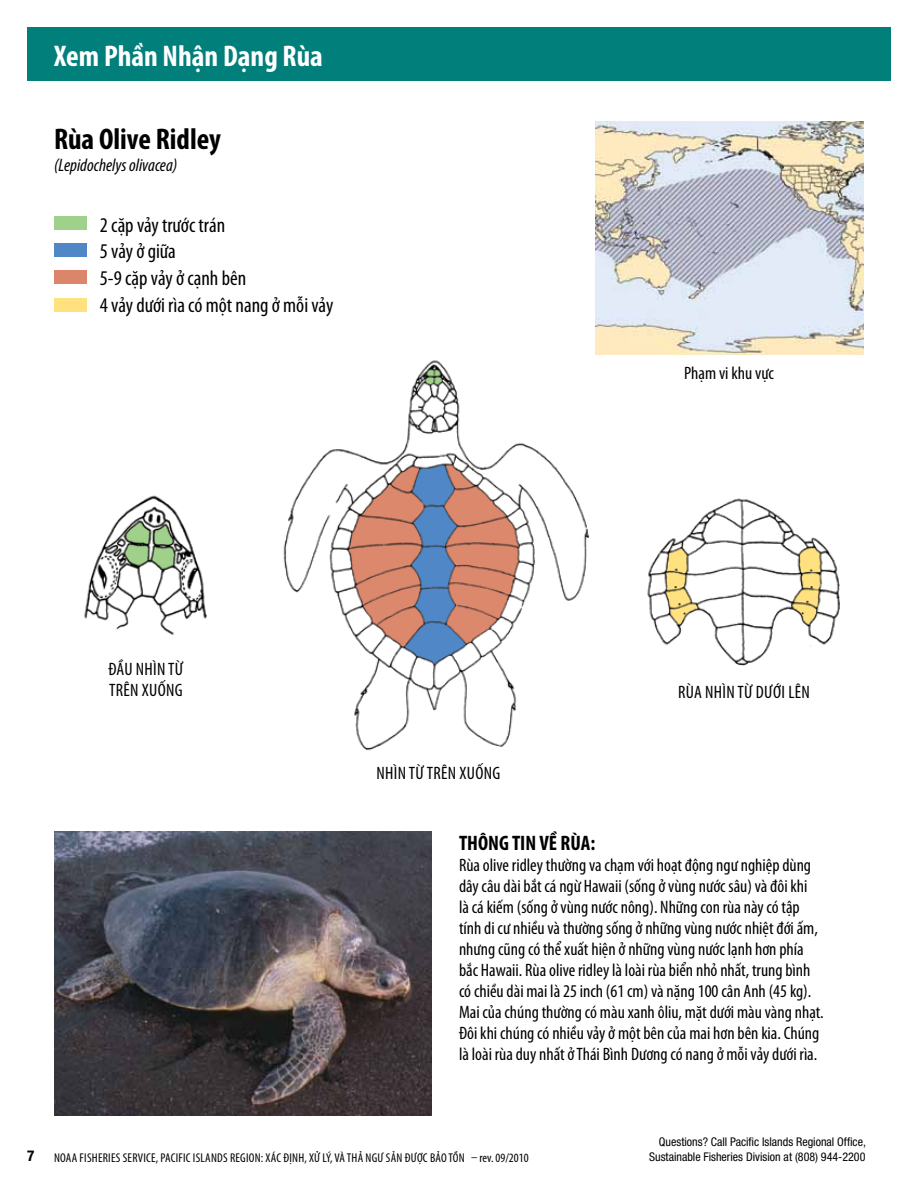
<style>
.page{position:relative;width:918px;height:1188px;background:#fff}
.page>*{position:absolute;margin:0;border:0;box-sizing:border-box;transform-origin:0 0}
.t1{font:700 condensed 30px "Myriad Pro";color:#fff}
.t2{font:700 condensed 30px "Myriad Pro";color:#000}
.t3{font:condensed 21px/26.7px "Myriad Pro";color:#000}
.t4{font:700 condensed 21px "Myriad Pro";color:#000}
.t5{font:condensed 18px/21px "Myriad Pro";color:#000}
.t6{font:condensed 18px/21px "Myriad Pro";letter-spacing:.02em;color:#000}
.t7{font:italic condensed 18px "Myriad Pro";color:#000}
.t8{font:700 condensed 15px "Helvetica Neue LT Std";color:#000}
.t9{font:condensed 12.75px "Myriad Pro";letter-spacing:.02em;color:#000}
.t10{font:condensed 12px/15px "Helvetica Neue LT Std";color:#000;text-align:right}
</style>
<div class="page">
<img style="left:54px;top:832px;width:378px;height:283px">
<div style="left:27px;top:27px;width:864px;height:54px;background:#007f7b"></div>
<img style="left:283px;top:360px;width:307px;height:391px">
<img style="left:647px;top:498px;width:193px;height:168px">
<img style="left:84px;top:495px;width:123px;height:140px">
<div style="left:188px;top:487px;width:30px;height:25px;background:#fff"></div>
<img style="left:595px;top:122px;width:269px;height:233px">
<div style="left:54px;top:243px;width:33px;height:13px;background:#5087c7"></div>
<div style="left:54px;top:271px;width:33px;height:13px;background:#db866b"></div>
<div style="left:54px;top:217px;width:33px;height:13px;background:#9fd18a"></div>
<div style="left:54px;top:299px;width:33px;height:13px;background:#ffe180"></div>
<h1 class="t1" style="left:54px;top:37px;width:270px">Xem Phần Nhận Dạng Rùa</h1>
<h1 class="t2" style="left:54px;top:120px;width:168px">Rùa Olive Ridley</h1>
<p class="t7" style="left:54px;top:154px;width:125px">(Lepidochelys olivacea)</p>
<p class="t3" style="left:100px;top:211px;width:235px">2 cặp vảy trước trán<br>5 vảy ở giữa<br>5-9 cặp vảy ở cạnh bên<br>4 vảy dưới rìa có một nang ở mỗi vảy</p>
<p class="t5" style="left:684px;top:362px;width:91px">Phạm vi khu vực</p>
<p class="t6" style="left:108px;top:658px;width:77px">ĐẦU NHÌN TỪ<br>TRÊN XUỐNG</p>
<p class="t6" style="left:377px;top:762px;width:125px">NHÌN TỪ TRÊN XUỐNG</p>
<p class="t6" style="left:678px;top:682px;width:133px">RÙA NHÌN TỪ DƯỚI LÊN</p>
<p class="t4" style="left:459px;top:830px;width:138px">THÔNG TIN VỀ RÙA:</p>
<p class="t5" style="left:459px;top:854px;width:366px">Rùa olive ridley thường va chạm với hoạt động ngư nghiệp dùng dây câu dài bắt cá ngừ Hawaii (sống ở vùng nước sâu) và đôi khi<br>là cá kiếm (sống ở vùng nước nông). Những con rùa này có tập tính di cư nhiều và thường sống ở những vùng nước nhiệt đới ấm, nhưng cũng có thể xuất hiện ở những vùng nước lạnh hơn phía bắc Hawaii. Rùa olive ridley là loài rùa biển nhỏ nhất, trung bình có chiều dài mai là 25 inch (61 cm) và nặng 100 cân Anh (45 kg).<br>Mai của chúng thường có màu xanh ôliu, mặt dưới màu vàng nhạt.<br>Đôi khi chúng có nhiều vảy ở một bên của mai hơn bên kia. Chúng là loài rùa duy nhất ở Thái Bình Dương có nang ở mỗi vảy dưới rìa.</p>
<p class="t8" style="left:27px;top:1147px;width:9px">7</p>
<p class="t9" style="left:54px;top:1150px;width:476px">NOAA FISHERIES SERVICE, PACIFIC ISLANDS REGION: Xác Định, Xử Lý, và Thả Ngư Sản Được Bảo Tồn – rev. 09/2010</p>
<p class="t10" style="left:649px;top:1134px;width:218px">Questions? Call Pacific Islands Regional Office,<br>Sustainable Fisheries Division at (808) 944-2200</p>
</div>
